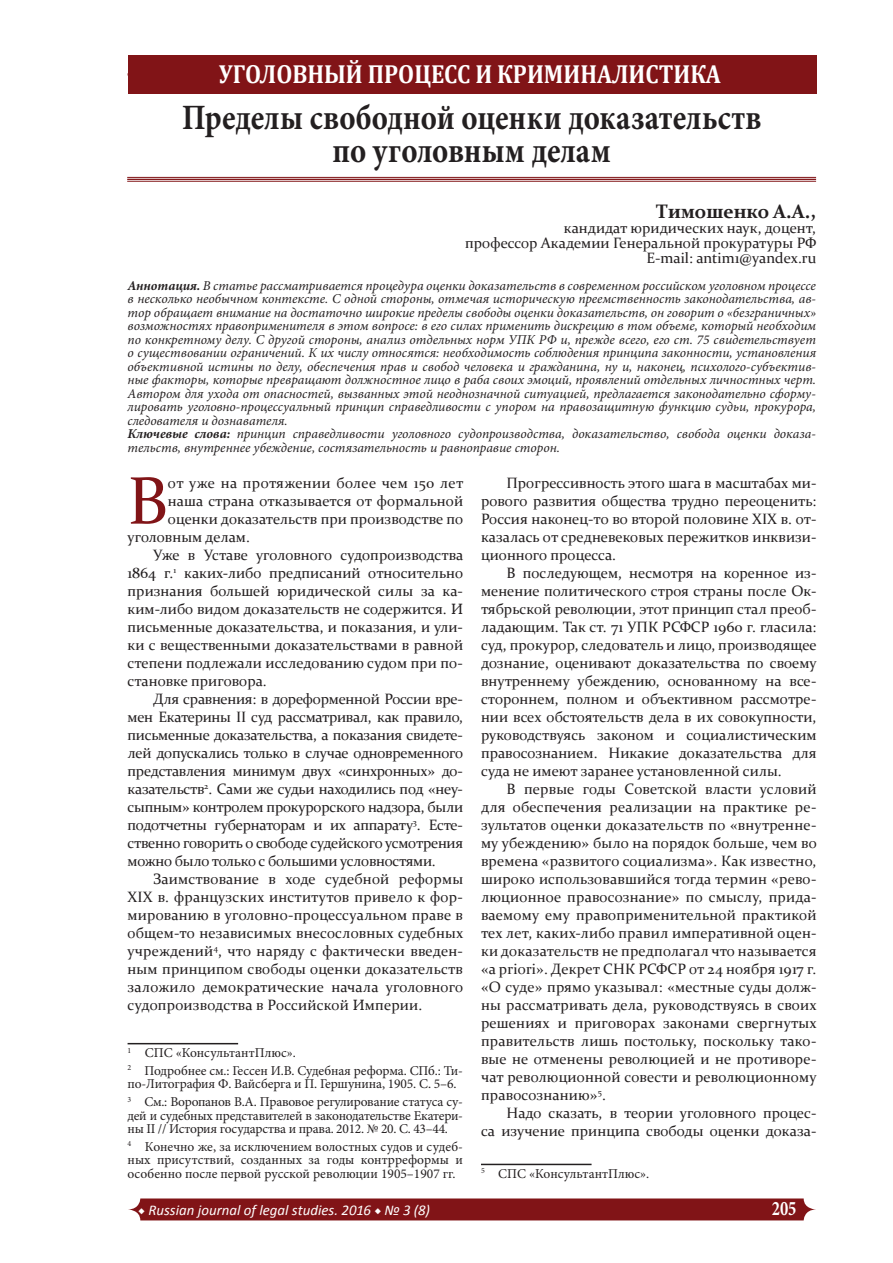
<style>
.page{position:relative;width:893px;height:1263px;background:#fff}
.page>*{position:absolute;margin:0;border:0;box-sizing:border-box;transform-origin:0 0}
.Рубрика{font:67.65px "Constantia";color:#811417}
.Рубрика-2{font:700 35.7px/33px "Minion Pro";letter-spacing:.005em;color:#231f20;text-align:center;scale:.86 1}
.t1{font:700 26.25px "Cambria";color:#fff;scale:.88 1}
.t2{font:700 20.7px "Minion Pro";color:#fff;scale:.8 1}
.t3{font:700 19.5px "Constantia";color:#231f20}
.ConsPlusNormal{font:15px/18px "Constantia";color:#231f20;text-align:justify}
.Рубрика-3{font:15px "Constantia";color:#231f20}
.Рубрика-4{font:15px "Constantia";letter-spacing:.02em;color:#231f20}
.t4{font:italic 14.85px "Calibri";color:#fff}
.Normal__Web__Œ___Ì_È{font:italic 13.5px/13.5px "Minion Pro";color:#231f20;text-align:justify}
.t5{font:13.5px/13.5px "Minion Pro";letter-spacing:-.01em;color:#231f20;text-align:justify}
.s1{font-weight:700}
.s2{font-family:"Minion Pro";font-weight:700;font-style:normal}
</style>
<div class="page">
<svg style="left:128px;top:1198px;width:688px;height:22px;background:#871f22"></svg>
<div style="left:128px;top:55px;width:688px;height:39px;background:#811417"></div>
<hr style="left:128px;top:1043px;width:110px;height:1px;background:#231f20">
<hr style="left:127px;top:181px;width:689px;height:1px;background:#811417">
<hr style="left:127px;top:179px;width:689px;height:1px;background:#811417">
<hr style="left:127px;top:177px;width:689px;height:1px;background:#811417">
<hr style="left:481px;top:1164px;width:111px;height:1px;background:#231f20">
<h3 class="t1" style="left:219px;top:55px;width:572px">УГОЛОВНЫЙ ПРОЦЕСС И КРИМИНАЛИСТИКА</h3>
<p class="Рубрика-2" style="left:182px;top:100px;width:675px">Пределы свободной оценки доказательств по уголовным делам</p>
<p class="t3" style="left:657px;top:197px;width:160px">Тимошенко А.А.,</p>
<p class="ConsPlusNormal" style="left:564px;top:218px;width:254px">кандидат юридических наук, доцент,</p>
<p class="ConsPlusNormal" style="left:465px;top:233px;width:353px">профессор Академии Генеральной прокуратуры РФ</p>
<p class="ConsPlusNormal" style="left:646px;top:248px;width:171px">E-mail: antim1@yandex.ru</p>
<p class="Normal__Web__Œ___Ì_È" style="left:128px;top:278px;width:690px"><span class="s1">Аннотация.</span> В статье рассматривается процедура оценки доказательств в современном российском уголовном процессе в несколько необычном контексте. С одной стороны, отмечая историческую преемственность законодательства, ав&shy;тор обращает внимание на достаточно широкие пределы свободы оценки доказательств, он говорит о «безграничных» возможностях правоприменителя в этом вопросе: в его силах применить дискрецию в том объеме, который необходим по конкретному делу. С другой стороны, анализ отдельных норм УПК РФ и, прежде всего, его ст. 75 свидетельствует о существовании ограничений. К их числу относятся: необходимость соблюдения принципа законности, установления объективной истины по делу, обеспечения прав и свобод человека и гражданина, ну и, наконец, психолого-субъектив&shy;ные факторы, которые превращают должностное лицо в раба своих эмоций, проявлений отдельных личностных черт.<br>Автором для ухода от опасностей, вызванных этой неоднозначной ситуацией, предлагается законодательно сформу&shy;лировать уголовно-процессуальный принцип справедливости с упором на правозащитную функцию судьи, прокурора, следователя и дознавателя.</p>
<p class="Normal__Web__Œ___Ì_È" style="left:128px;top:427px;width:690px"><span class="s1">Ключевые слова:</span> принцип справедливости уголовного судопроизводства, доказательство, свобода оценки доказа&shy;тельств, внутреннее убеждение, состязательность и равноправие сторон.</p>
<p class="ConsPlusNormal" style="left:481px;top:473px;width:337px;text-indent:26px">Прогрессивность этого шага в масштабах ми&shy;рового развития общества трудно переоценить:<br>Россия наконец-то во второй половине XIX в. от&shy;казалась от средневековых пережитков инквизи&shy;ционного процесса.</p>
<p class="ConsPlusNormal" style="left:481px;top:563px;width:337px;text-indent:26px">В последующем, несмотря на коренное из&shy;менение политического строя страны после Ок&shy;тябрьской революции, этот принцип стал преоб&shy;ладающим. Так ст. 71 УПК РСФСР 1960 г. гласила: суд, прокурор, следователь и лицо, производящее дознание, оценивают доказательства по своему внутреннему убеждению, основанному на все&shy;стороннем, полном и объективном рассмотре&shy;нии всех обстоятельств дела в их совокупности, руководствуясь законом и социалистическим правосознанием. Никакие доказательства для суда не имеют заранее установленной силы.</p>
<p class="ConsPlusNormal" style="left:481px;top:779px;width:337px;text-indent:26px">В первые годы Советской власти условий для обеспечения реализации на практике ре&shy;зультатов оценки доказательств по «внутренне&shy;му убеждению» было на порядок больше, чем во времена «развитого социализма». Как известно, широко использовавшийся тогда термин «рево&shy;люционное правосознание» по смыслу, прида&shy;ваемому ему правоприменительной практикой тех лет, каких-либо правил императивной оцен&shy;ки доказательств не предполагал что называется «a priori». Декрет СНК РСФСР от 24 ноября 1917 г. «О суде» прямо указывал: «местные суды долж&shy;ны рассматривать дела, руководствуясь в своих решениях и приговорах законами свергнутых правительств лишь постольку, поскольку тако&shy;вые не отменены революцией и не противоре&shy;чат революционной совести и революционному правосознанию»<sup>5</sup>.</p>
<p class="ConsPlusNormal" style="left:481px;top:1103px;width:337px;text-align:right">Надо сказать, в теории уголовного процес-<br>са изучение принципа свободы оценки доказа-</p>
<p class="t5" style="left:481px;top:1167px;width:170px"><sup>5</sup> СПС «КонсультантПлюс».</p>
<p class="Рубрика" style="left:128px;top:455px;width:42px">В</p>
<p class="Рубрика-4" style="left:168px;top:472px;width:297px">от уже на протяжении более чем 150 лет</p>
<p class="Рубрика-3" style="left:168px;top:490px;width:297px">наша страна отказывается от формальной</p>
<p class="Рубрика-3" style="left:168px;top:508px;width:297px">оценки доказательств при производстве по</p>
<p class="Рубрика-3" style="left:128px;top:526px;width:124px">уголовным делам.</p>
<p class="ConsPlusNormal" style="left:128px;top:545px;width:337px;text-indent:26px">Уже в Уставе уголовного судопроизводства 1864 г.<sup>1</sup> каких-либо предписаний относительно признания большей юридической силы за ка&shy;ким-либо видом доказательств не содержится. И письменные доказательства, и показания, и ули&shy;ки с вещественными доказательствами в равной степени подлежали исследованию судом при по&shy;становке приговора.</p>
<p class="ConsPlusNormal" style="left:128px;top:689px;width:337px;text-indent:26px">Для сравнения: в дореформенной России вре&shy;мен Екатерины II суд рассматривал, как правило, письменные доказательства, а показания свидете&shy;лей допускались только в случае одновременного представления минимум двух «синхронных» до&shy;казательств<sup>2</sup>. Сами же судьи находились под «неу&shy;сыпным» контролем прокурорского надзора, были подотчетны губернаторам и их аппарату<sup>3</sup>. Есте&shy;ственно говорить о свободе судейского усмотрения можно было только с большими условностями.</p>
<p class="ConsPlusNormal" style="left:128px;top:869px;width:337px;text-indent:26px">Заимствование в ходе судебной реформы XIX в. французских институтов привело к фор&shy;мированию в уголовно-процессуальном праве в общем-то независимых внесословных судебных учреждений<sup>4</sup>, что наряду с фактически введен&shy;ным принципом свободы оценки доказательств заложило демократические начала уголовного судопроизводства в Российской Империи.</p>
<p class="t5" style="left:128px;top:1046px;width:170px"><sup>1</sup> СПС «КонсультантПлюс».</p>
<p class="t5" style="left:128px;top:1064px;width:337px"><sup>2</sup> Подробнее см.: Гессен И.В. Судебная реформа. СПб.: Ти&shy;по-Литография Ф. Вайсберга и П. Гершунина, 1905. С. 5–6.</p>
<p class="t5" style="left:128px;top:1095px;width:337px"><sup>3</sup> См.: Воропанов В.А. Правовое регулирование статуса су&shy;дей и судебных представителей в законодательстве Екатери&shy;ны II // История государства и права. 2012. № 20. С. 43–44.</p>
<p class="t5" style="left:128px;top:1140px;width:337px"><sup>4</sup> Конечно же, за исключением волостных судов и судеб&shy;ных присутствий, созданных за годы контрреформы и особенно после первой русской революции 1905–1907 гг.</p>
<p class="t4" style="left:138px;top:1200px;width:294px"><span class="s2">◆</span> Russian journal of legal studies. 2016 <span class="s2">◆</span> № 3 (8)</p>
<h3 class="t2" style="left:772px;top:1194px;width:32px">205</h3>
</div>
